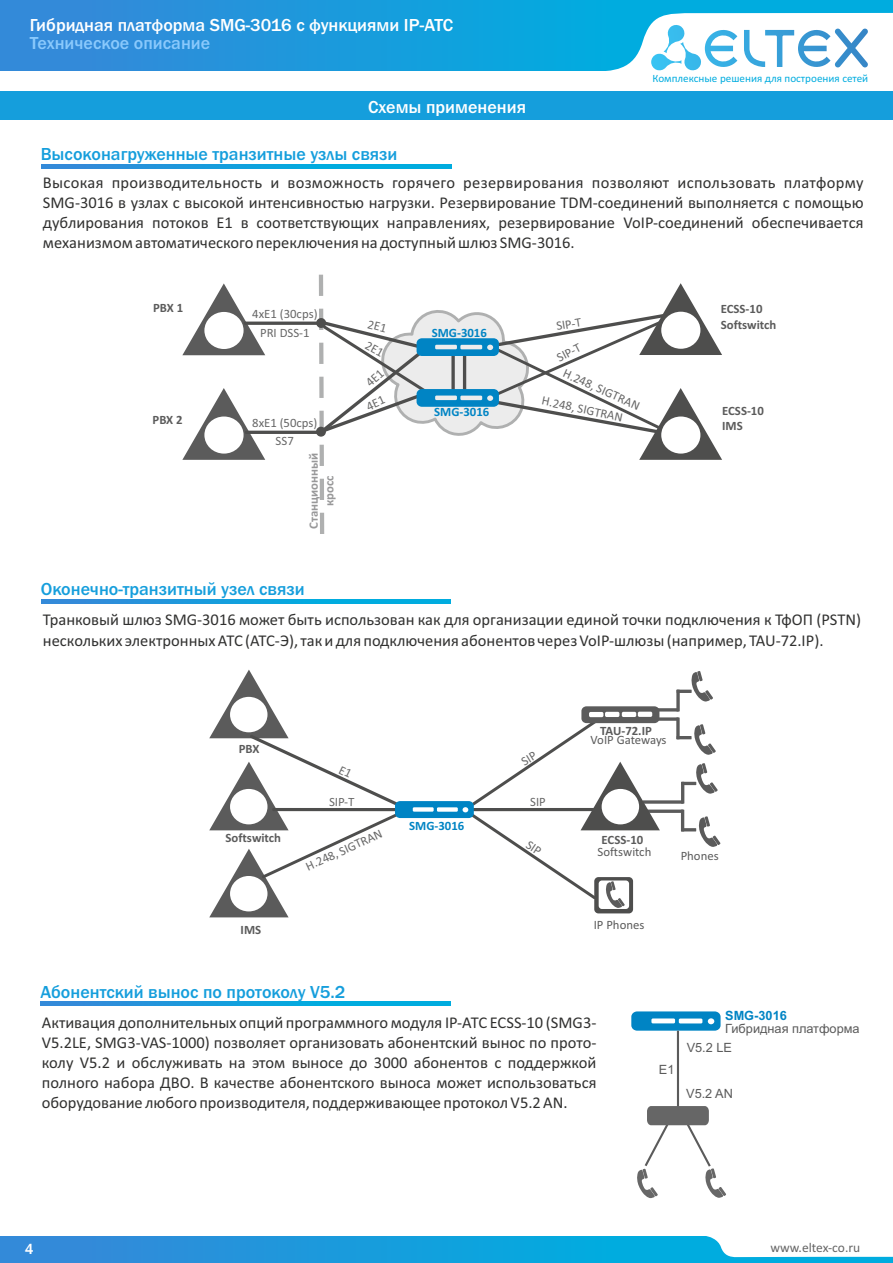
<style>
.page{position:relative;width:893px;height:1263px;background:#fff}
.page>*{position:absolute;margin:0;border:0;box-sizing:border-box;transform-origin:0 0}
.t1{font:500 18px "Franklin Gothic";color:#159edc}
.t2{font:500 18px "Franklin Gothic";color:#fff}
.t3{font:500 18px "Franklin Gothic";color:#8ac9fc}
.t4{font:16.5px/20.1px "Calibri";color:#313130;text-align:justify}
.t5{font:500 15px "Franklin Gothic";color:#fff}
.t6{font:13.5px "Calibri";color:#666}
.t7{font:12.75px "Calibri";color:#676767}
.t8{font:700 12.75px/15.6px "Calibri";color:#5b5b5b}
.t9{font:12.75px "Calibri";color:#5b5b5b}
.t10{font:12.75px "Arial";color:#5b5b5b}
.t11{font:700 12.75px "Calibri";color:#0084c4}
.t12{font:700 12.75px/15.6px "Calibri";color:#989899;text-align:center}
.t13{font:700 12.75px "Arial";color:#0084c4}
.t14{font:11.1px "Calibri";color:#00acdf}
</style>
<div class="page">
<div style="left:0;top:91px;width:893px;height:29px;background:#159edc"></div>
<div style="left:0;top:1236px;width:893px;height:27px;background:linear-gradient(to right,#3489d9,#00b4e0)"></div>
<svg style="left:182px;top:283px;width:83px;height:72px"></svg>
<svg style="left:182px;top:388px;width:83px;height:72px"></svg>
<hr style="left:244px;top:322px;width:77px;height:3px;background:#4e4e4d;border-radius:2px">
<hr style="left:245px;top:431px;width:79px;height:3px;background:#4e4e4d;border-radius:2px">
<hr style="left:657px;top:708px;width:22px;height:3px;background:#5b5b5b">
<svg style="left:642px;top:800px;width:41px;height:4px"></svg>
<svg style="left:657px;top:717px;width:22px;height:4px"></svg>
<svg style="left:647px;top:809px;width:36px;height:4px"></svg>
<hr style="left:677px;top:690px;width:15px;height:3px;background:#5b5b5b">
<hr style="left:681px;top:782px;width:15px;height:3px;background:#5b5b5b">
<hr style="left:676px;top:736px;width:16px;height:3px;background:#5b5b5b">
<hr style="left:681px;top:828px;width:15px;height:3px;background:#5b5b5b">
<svg style="left:676px;top:690px;width:4px;height:21px"></svg>
<hr style="left:681px;top:782px;width:3px;height:22px;background:#5b5b5b">
<svg style="left:676px;top:717px;width:4px;height:22px"></svg>
<hr style="left:681px;top:810px;width:3px;height:21px;background:#5b5b5b">
<svg style="left:689px;top:671px;width:24px;height:31px"></svg>
<svg style="left:694px;top:763px;width:24px;height:31px"></svg>
<svg style="left:694px;top:724px;width:22px;height:31px"></svg>
<svg style="left:698px;top:816px;width:22px;height:31px"></svg>
<svg style="left:42px;top:164px;width:409px;height:4px;background:#139edc"></svg>
<svg style="left:41px;top:599px;width:410px;height:4px;background:#139edc"></svg>
<svg style="left:631px;top:1011px;width:90px;height:20px;background:#349dd0"></svg>
<hr style="left:677px;top:1031px;width:2px;height:76px;background:#5b5b5b">
<svg style="left:637px;top:1106px;width:89px;height:92px"></svg>
<svg style="left:41px;top:1002px;width:409px;height:4px;background:#139edc"></svg>
<div style="left:0;top:0;width:893px;height:71px;background:linear-gradient(to right,#3489d9,#00b4e0)"></div>
<svg style="left:589px;top:13px;width:304px;height:58px"></svg>
<svg style="left:703px;top:1236px;width:190px;height:21px"></svg>
<svg style="left:317px;top:274px;width:405px;height:260px"></svg>
<svg style="left:209px;top:670px;width:451px;height:247px"></svg>
<p class="t2" style="left:30px;top:19px;width:425px">Гибридная платформа SMG-3016 с функциями IP-АТС</p>
<p class="t3" style="left:30px;top:36px;width:182px">Техническое описание</p>
<p class="t2" style="left:368px;top:100px;width:160px">Схемы применения</p>
<p class="t1" style="left:41px;top:147px;width:358px">Высоконагруженные транзитные узлы связи</p>
<p class="t14" style="left:652px;top:73px;width:217px">Комплексные решения для построения сетей</p>
<p class="t4" style="left:43px;top:173px;width:822px">Высокая производительность и возможность горячего резервирования позволяют использовать платформу SMG-3016 в узлах с высокой интенсивностью нагрузки. Резервирование TDM-соединений выполняется с помощью дублирования потоков Е1 в соответствующих направлениях, резервирование VoIP-соединений обеспечивается механизмом автоматического переключения на доступный шлюз SMG-3016.</p>
<p class="t8" style="left:153px;top:301px;width:31px">PBX 1</p>
<p class="t8" style="left:721px;top:302px;width:57px">ECSS-10<br>Softswitch</p>
<p class="t7" style="left:252px;top:309px;width:67px">4xE1 (30cps)</p>
<p class="t7" style="left:555px;top:321px;width:27px;rotate:-9deg">SIP-T</p>
<p class="t7" style="left:555px;top:354px;width:27px;rotate:-27deg">SIP-T</p>
<p class="t7" style="left:260px;top:327px;width:51px">PRI DSS-1</p>
<p class="t11" style="left:432px;top:328px;width:57px">SMG-3016</p>
<p class="t8" style="left:153px;top:413px;width:31px">PBX 2</p>
<p class="t7" style="left:252px;top:418px;width:67px">8xE1 (50cps)</p>
<p class="t7" style="left:276px;top:436px;width:20px">SS7</p>
<p class="t12" style="left:307px;top:529px;width:78px;rotate:-90deg">Станционный кросс</p>
<p class="t1" style="left:41px;top:582px;width:265px">Оконечно-транзитный узел связи</p>
<p class="t11" style="left:434px;top:406px;width:57px">SMG-3016</p>
<p class="t7" style="left:566px;top:368px;width:84px;rotate:24deg">H.248, SIGTRAN</p>
<p class="t7" style="left:543px;top:395px;width:84px;rotate:12deg">H.248, SIGTRAN</p>
<p class="t8" style="left:722px;top:404px;width:43px">ECSS-10<br>IMS</p>
<p class="t4" style="left:43px;top:611px;width:820px">Транковый шлюз SMG-3016 может быть использован как для организации единой точки подключения к ТфОП (PSTN) нескольких электронных АТС (АТС-Э), так и для подключения абонентов через VoIP-шлюзы (например, TAU-72.IP).</p>
<p class="t8" style="left:239px;top:742px;width:22px">PBX</p>
<p class="t8" style="left:226px;top:831px;width:57px">Softswitch</p>
<p class="t8" style="left:241px;top:923px;width:22px">IMS</p>
<p class="t7" style="left:329px;top:796px;width:27px;rotate:1deg">SIP-T</p>
<p class="t7" style="left:304px;top:862px;width:84px;rotate:-24deg">H.248, SIGTRAN</p>
<p class="t11" style="left:409px;top:821px;width:57px">SMG-3016</p>
<p class="t7" style="left:530px;top:797px;width:17px">SIP</p>
<p class="t8" style="left:600px;top:724px;width:53px">TAU-72.IP</p>
<p class="t9" style="left:591px;top:735px;width:78px">VoIP Gateways</p>
<p class="t8" style="left:602px;top:833px;width:43px">ECSS-10</p>
<p class="t9" style="left:597px;top:846px;width:55px">Softswitch</p>
<p class="t9" style="left:594px;top:919px;width:52px">IP Phones</p>
<p class="t9" style="left:681px;top:850px;width:40px">Phones</p>
<p class="t1" style="left:40px;top:985px;width:307px">Абонентский вынос по протоколу V5.2</p>
<p class="t4" style="left:42px;top:1013px;width:556px">Активация дополнительных опций программного модуля IP-АТС ECSS-10 (SMG3- V5.2LE, SMG3-VAS-1000) позволяет организовать абонентский вынос по прото&shy;колу V5.2 и обслуживать на этом выносе до 3000 абонентов с поддержкой полного набора ДВО. В качестве абонентского выноса может использоваться оборудование любого производителя, поддерживающее протокол V5.2 AN.</p>
<p class="t10" style="left:659px;top:1064px;width:17px">Е1</p>
<p class="t13" style="left:725px;top:1011px;width:63px">SMG-3016</p>
<p class="t10" style="left:725px;top:1023px;width:136px">Гибридная платформа</p>
<p class="t10" style="left:687px;top:1043px;width:47px">V5.2 LE</p>
<p class="t10" style="left:686px;top:1088px;width:48px">V5.2 AN</p>
<p class="t5" style="left:25px;top:1243px;width:10px">4</p>
<p class="t6" style="left:770px;top:1242px;width:91px">www.eltex-co.ru</p>
</div>
